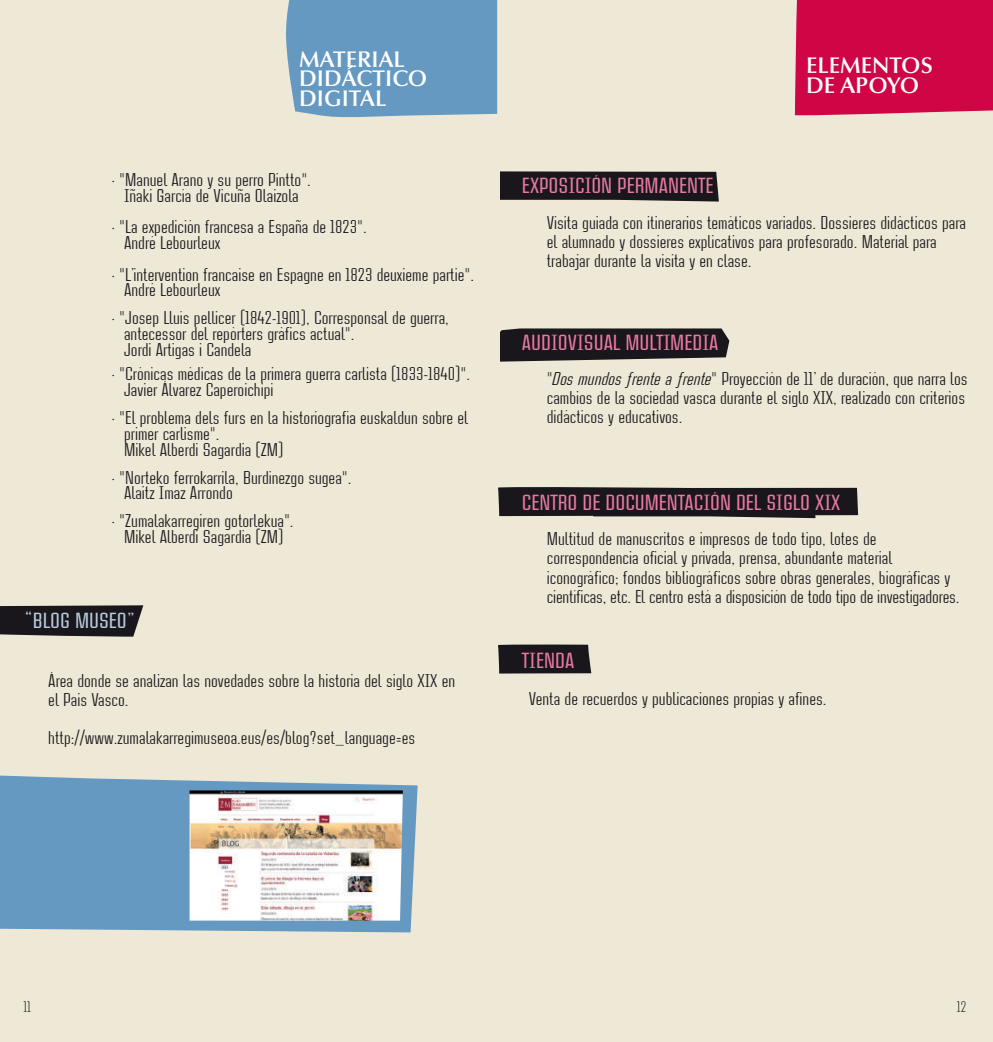
<style>
.page{position:relative;width:993px;height:1042px;background:#fff}
.page>*{position:absolute;margin:0;border:0;box-sizing:border-box;transform-origin:0 0}
.t1{font:500 22.75px "Case Study No One LT";color:#e87aa3}
.t2{font:600 22.75px/19.2px "Optima";color:#fff}
.t3{font:500 22.75px "Case Study No One LT";color:#b8ccde}
.t4{font:19.25px/15.8px "Case Study No One LT";color:#1a171c}
.t5{font:300 15.75px "Case Study No One LT";color:#000}
.s1{font-style:italic}
</style>
<div class="page">
<div style="left:497px;top:0;width:495px;height:1042px;background:#eee8d6"></div>
<svg style="left:500px;top:328px;width:229px;height:34px;background:#2f2b2e"></svg>
<svg style="left:500px;top:171px;width:218px;height:31px;background:#2a272a"></svg>
<div style="left:0;top:0;width:499px;height:1042px;background:#eee8d6"></div>
<div style="left:286px;top:0;width:211px;height:118px;background:#6699c2"></div>
<svg style="left:0;top:605px;width:143px;height:31px;background:#282428"></svg>
<div style="left:794px;top:0;width:198px;height:116px;background:#cf0545"></div>
<svg style="left:498px;top:487px;width:359px;height:31px;background:#292629"></svg>
<div style="left:498px;top:644px;width:93px;height:29px;background:#1a171c"></div>
<svg style="left:0;top:775px;width:418px;height:158px;background:#74a1c4"></svg>
<img style="left:189px;top:790px;width:213px;height:130px">
<p class="t2" style="left:299px;top:50px;width:129px">MATERIAL<br>DIDÁCTICO<br>DIGITAL</p>
<p class="t4" style="left:111px;top:172px;width:201px;text-align:center">· "Manuel Arano y su perro Pintto".<br>Iñaki García de Vicuña Olaizola</p>
<p class="t4" style="left:124px;top:219px;width:244px;text-indent:-13px">· "La expedición francesa a España de 1823".<br>André Lebourleux</p>
<p class="t4" style="left:124px;top:266px;width:351px;text-indent:-13px">· "L’intervention francaise en Espagne en 1823 deuxieme partie".<br>André Lebourleux</p>
<p class="t4" style="left:124px;top:310px;width:326px;text-indent:-13px">· "Josep Lluís pellicer (1842-1901), Corresponsal de guerra, antecessor del repòrters gràfics actual".<br>Jordi Artigas i Candela</p>
<p class="t4" style="left:124px;top:366px;width:347px;text-indent:-13px">· "Crónicas médicas de la primera guerra carlista (1833-1840)".<br>Javier Álvarez Caperoichipi</p>
<p class="t4" style="left:124px;top:410px;width:345px;text-indent:-13px">· "El problema dels furs en la historiografía euskaldun sobre el primer carlisme".<br>Mikel Alberdi Sagardia (ZM)</p>
<p class="t4" style="left:124px;top:469px;width:229px;text-indent:-13px">· "Norteko ferrokarrila, Burdinezgo sugea".<br>Alaitz Imaz Arrondo</p>
<p class="t4" style="left:111px;top:513px;width:184px;text-align:center">· "Zumalakarregiren gotorlekua".<br>Mikel Alberdi Sagardia (ZM)</p>
<p class="t3" style="left:25px;top:609px;width:112px">“BLOG MUSEO”</p>
<p class="t4" style="left:48px;top:670px;width:408px;line-height:19.2px">Área donde se analizan las novedades sobre la historia del siglo XIX en el Pais Vasco.</p>
<p class="t4" style="left:48px;top:730px;width:368px">http://www.zumalakarregimuseoa.eus/es/blog?set_language=es</p>
<p class="t2" style="left:805px;top:55px;width:128px;line-height:20.1px">ELEMENTOS<br>DE APOYO</p>
<p class="t1" style="left:522px;top:175px;width:193px">EXPOSICIÓN PERMANENTE</p>
<p class="t4" style="left:546px;top:213px;width:420px;line-height:19.2px">Visita guiada con itinerarios temáticos variados. Dossieres didácticos para el alumnado y dossieres explicativos para profesorado. Material para trabajar durante la visita y en clase.</p>
<p class="t1" style="left:522px;top:331px;width:198px">AUDIOVISUAL MULTIMEDIA</p>
<p class="t4" style="left:546px;top:369px;width:422px;line-height:19.2px">"<span class="s1">Dos mundos frente a frente</span>" Proyección de 11’ de duración, que narra los cambios de la sociedad vasca durante el siglo XIX, realizado con criterios didácticos y educativos.</p>
<p class="t1" style="left:522px;top:491px;width:320px">CENTRO DE DOCUMENTACIÓN DEL SIGLO XIX</p>
<p class="t4" style="left:546px;top:529px;width:414px;line-height:19.2px">Multitud de manuscritos e impresos de todo tipo, lotes de correspondencia oficial y privada, prensa, abundante material iconográfico; fondos bibliográficos sobre obras generales, biográficas y científicas, etc. El centro está a disposición de todo tipo de investigadores.</p>
<p class="t1" style="left:522px;top:649px;width:54px">TIENDA</p>
<p class="t4" style="left:528px;top:691px;width:299px">Venta de recuerdos y publicaciones propias y afines.</p>
<p class="t5" style="left:24px;top:999px;width:9px">11</p>
<p class="t5" style="left:956px;top:999px;width:11px">12</p>
</div>
